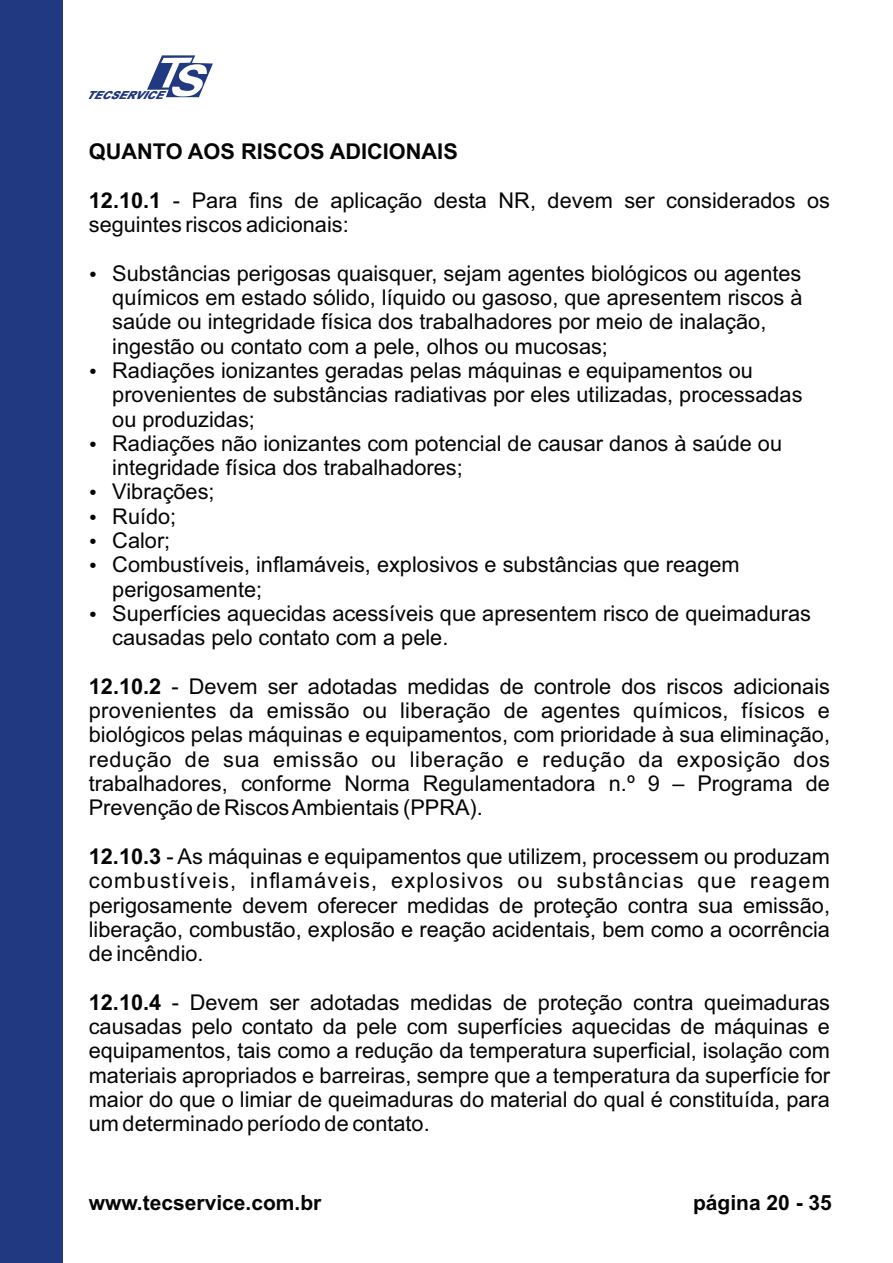
<style>
.page{position:relative;width:893px;height:1263px;background:#fff}
.page>*{position:absolute;margin:0;border:0;box-sizing:border-box;transform-origin:0 0}
.t1{font:21.75px/24.3px "Arial";color:#040504;text-align:justify}
.t2{font:700 21.75px "Arial";color:#040504}
.t3{font:700 21px "Arial";color:#040504}
.t4{font:italic 700 10.95px "Arial";color:#213981}
.s1{font-weight:700}
</style>
<div class="page">
<div style="left:0;top:0;width:63px;height:1263px;background:#213981"></div>
<svg style="left:147px;top:55px;width:66px;height:42px"></svg>
<p class="t4" style="left:86px;top:91px;width:83px">TECSERVICE</p>
<p class="t2" style="left:89px;top:143px;width:370px">QUANTO AOS RISCOS ADICIONAIS</p>
<p class="t1" style="left:89px;top:190px;width:743px"><span class="s1">12.10.1</span> - Para fins de aplicação desta NR, devem ser considerados os seguintes riscos adicionais:</p>
<p class="t1" style="left:112px;top:263px;width:700px;text-align:left">Substâncias perigosas quaisquer, sejam agentes biológicos ou agentes químicos em estado sólido, líquido ou gasoso, que apresentem riscos à saúde ou integridade física dos trabalhadores por meio de inalação, ingestão ou contato com a pele, olhos ou mucosas;<br>Radiações ionizantes geradas pelas máquinas e equipamentos ou provenientes de substâncias radiativas por eles utilizadas, processadas ou produzidas;<br>Radiações não ionizantes com potencial de causar danos à saúde ou integridade física dos trabalhadores;<br>Vibrações;<br>Ruído;<br>Calor;<br>Combustíveis, inflamáveis, explosivos e substâncias que reagem perigosamente;<br>Superfícies aquecidas acessíveis que apresentem risco de queimaduras causadas pelo contato com a pele.</p>
<p class="t1" style="left:89px;top:676px;width:743px"><span class="s1">12.10.2</span> - Devem ser adotadas medidas de controle dos riscos adicionais provenientes da emissão ou liberação de agentes químicos, físicos e biológicos pelas máquinas e equipamentos, com prioridade à sua eliminação, redução de sua emissão ou liberação e redução da exposição dos trabalhadores, conforme Norma Regulamentadora n.º 9 – Programa de Prevenção de Riscos Ambientais (PPRA).</p>
<p class="t1" style="left:89px;top:846px;width:743px"><span class="s1">12.10.3</span> - As máquinas e equipamentos que utilizem, processem ou produzam combustíveis, inflamáveis, explosivos ou substâncias que reagem perigosamente devem oferecer medidas de proteção contra sua emissão, liberação, combustão, explosão e reação acidentais, bem como a ocorrência de incêndio.</p>
<p class="t1" style="left:89px;top:992px;width:743px"><span class="s1">12.10.4</span> - Devem ser adotadas medidas de proteção contra queimaduras causadas pelo contato da pele com superfícies aquecidas de máquinas e equipamentos, tais como a redução da temperatura superficial, isolação com materiais apropriados e barreiras, sempre que a temperatura da superfície for maior do que o limiar de queimaduras do material do qual é constituída, para um determinado período de contato.</p>
<p class="t3" style="left:89px;top:1194px;width:234px">www.tecservice.com.br</p>
<p class="t3" style="left:693px;top:1194px;width:140px">página 20 - 35</p>
</div>
